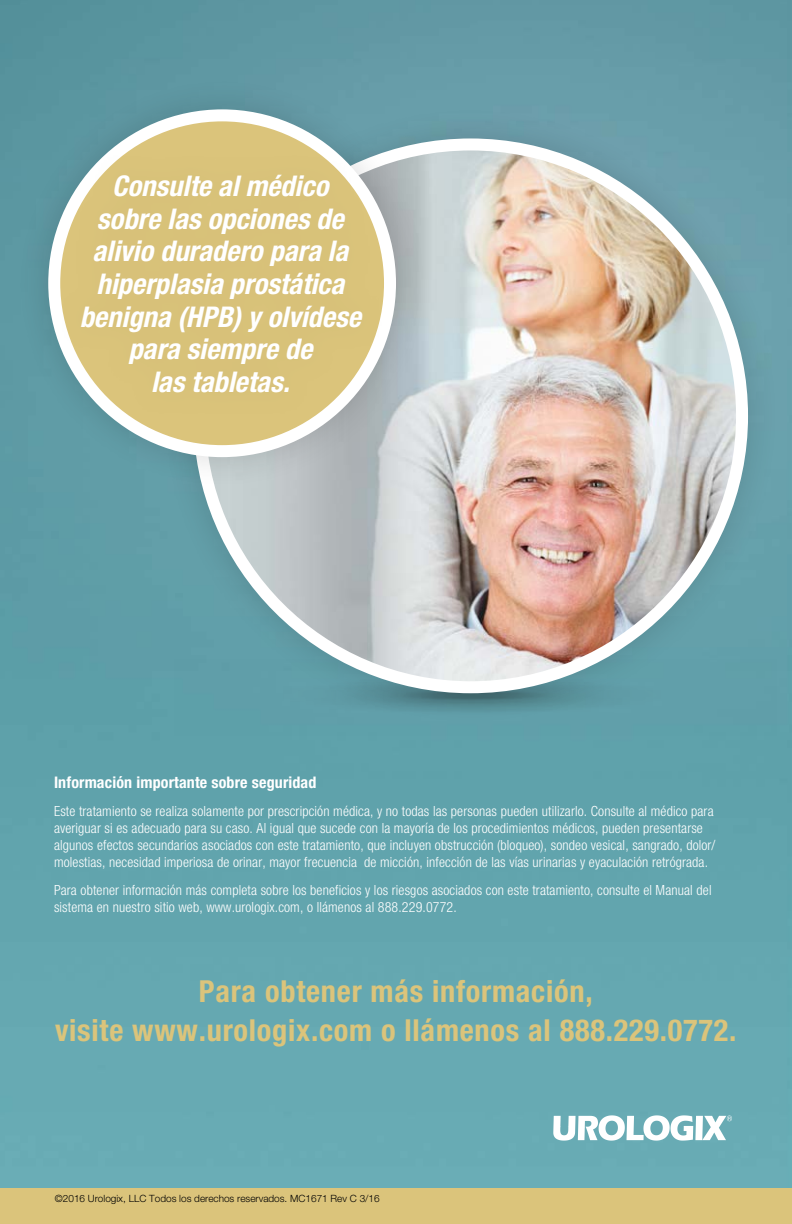
<style>
.page{position:relative;width:792px;height:1224px;background:#fff}
.page>*{position:absolute;margin:0;border:0;box-sizing:border-box;transform-origin:0 0}
.t1{font:700 condensed 30.4px/39px "Helvetica Neue LT Std";letter-spacing:.025em;color:#dbc47b;text-align:center}
.t2{font:italic 700 condensed 28.6px/32.6px "Helvetica Neue LT Std";color:#fff;text-align:center}
.t3{font:700 condensed 16px "Helvetica Neue LT Std";letter-spacing:.01em;color:#fff}
.t4{font:300 condensed 14px/17px "Helvetica Neue LT Std";letter-spacing:.01em;color:#fff}
.t5{font:300 10px "Helvetica Neue LT Std";color:#000}
</style>
<div class="page">
<img style="left:0;top:0;width:792px;height:1188px">
<div style="left:0;top:1188px;width:792px;height:36px;background:#dbc47b"></div>
<svg style="left:553px;top:1115px;width:179px;height:26px"></svg>
<div style="left:174px;top:727px;width:603px;height:9px;background:#5ea1aa"></div>
<div style="left:160px;top:105px;width:621px;height:622px;background:#000;opacity:.15"></div>
<img style="left:199px;top:148px;width:539px;height:539px">
<div style="left:15px;top:76px;width:414px;height:414px;background:#000;opacity:.15"></div>
<svg style="left:54px;top:115px;width:336px;height:336px;fill:#dbc47b"></svg>
<div style="left:48px;top:109px;width:348px;height:348px;border:12px solid #fff;border-radius:50%"></div>
<div style="left:58px;top:151px;width:327px;height:266px;background:#c0ad6d;opacity:.35"></div>
<h2 class="t2" style="left:80px;top:170px;width:283px">Consulte al médico sobre las opciones de alivio duradero para la hiperplasia prostática benigna (HPB) y olvídese para siempre de<br>las tabletas.</h2>
<p class="t3" style="left:54px;top:773px;width:264px">Información importante sobre seguridad</p>
<p class="t4" style="left:54px;top:802px;width:663px">Este tratamiento se realiza solamente por prescripción médica, y no todas las personas pueden utilizarlo. Consulte al médico para averiguar si es adecuado para su caso. Al igual que sucede con la mayoría de los procedimientos médicos, pueden presentarse algunos efectos secundarios asociados con este tratamiento, que incluyen obstrucción (bloqueo), sondeo vesical, sangrado, dolor/ molestias, necesidad imperiosa de orinar, mayor frecuencia de micción, infección de las vías urinarias y eyaculación retrógrada.</p>
<p class="t4" style="left:54px;top:881px;width:659px">Para obtener información más completa sobre los beneficios y los riesgos asociados con este tratamiento, consulte el Manual del sistema en nuestro sitio web, www.urologix.com, o llámenos al 888.229.0772.</p>
<h1 class="t1" style="left:55px;top:971px;width:683px">Para obtener más información,<br>visite www.urologix.com o llámenos al 888.229.0772.</h1>
<p class="t5" style="left:55px;top:1193px;width:326px">©2016 Urologix, LLC Todos los derechos reservados. MC1671 Rev C 3/16</p>
</div>
